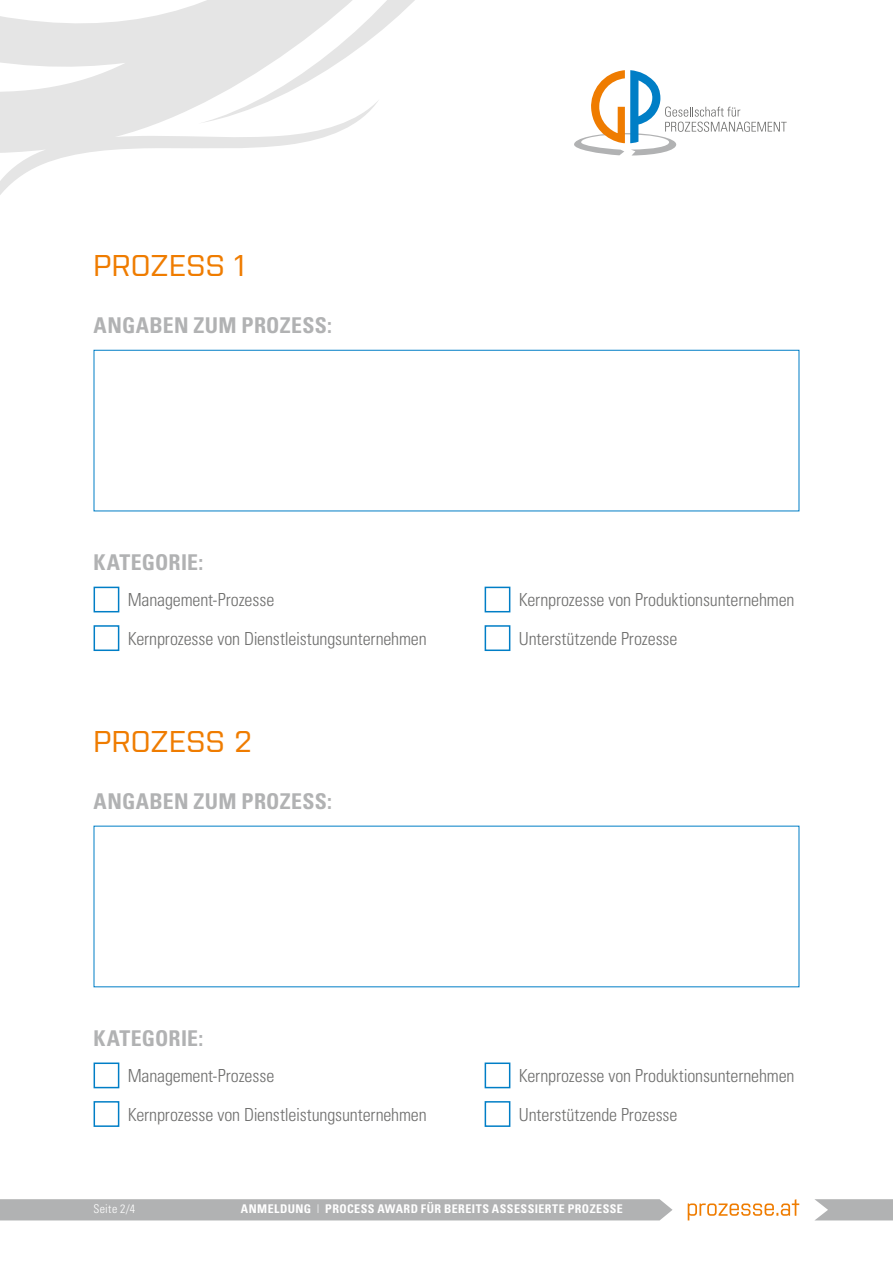
<style>
.page{position:relative;width:893px;height:1263px;background:#fff}
.page>*{position:absolute;margin:0;border:0;box-sizing:border-box;transform-origin:0 0}
.t1{font:500 30px "Purista";letter-spacing:.005em;color:#ef7c00}
.t2{font:700 condensed 21.75px "Univers";letter-spacing:.015em;color:#b1b2b3}
.t3{font:300 condensed 18px/38.5px "Univers";letter-spacing:-.005em;color:#6f6f6e}
.t4{font:700 condensed 12px "Univers";letter-spacing:.04em;color:#fff}
.t5{font:300 condensed 12px "Univers";letter-spacing:.025em;color:#fff}
.s1{font-weight:300}
</style>
<div class="page">
<svg style="left:574px;top:70px;width:213px;height:86px"></svg>
<svg style="left:814px;top:1199px;width:79px;height:21px"></svg>
<div style="left:0;top:1199px;width:672px;height:21px;background:#b1b2b3"></div>
<svg style="left:688px;top:1199px;width:111px;height:21px"></svg>
<svg style="left:0;top:0;width:415px;height:195px"></svg>
<div style="left:94px;top:587px;width:25px;height:25px;border:2px solid #007ec6"></div>
<div style="left:94px;top:625px;width:25px;height:26px;border:2px solid #007ec6"></div>
<div style="left:485px;top:587px;width:25px;height:25px;border:2px solid #007ec6"></div>
<div style="left:485px;top:625px;width:25px;height:26px;border:2px solid #007ec6"></div>
<div style="left:94px;top:1062px;width:25px;height:26px;border:2px solid #007ec6"></div>
<div style="left:94px;top:1101px;width:25px;height:26px;border:2px solid #007ec6"></div>
<div style="left:485px;top:1062px;width:25px;height:26px;border:2px solid #007ec6"></div>
<div style="left:485px;top:1101px;width:25px;height:26px;border:2px solid #007ec6"></div>
<h1 class="t1" style="left:94px;top:244px;width:152px">PROZESS 1</h1>
<p class="t2" style="left:94px;top:312px;width:240px">ANGABEN ZUM PROZESS:</p>
<p class="t2" style="left:94px;top:548px;width:111px">KATEGORIE:</p>
<p class="t3" style="left:128px;top:580px;width:301px">Management-Prozesse<br>Kernprozesse von Dienstleistungsunternehmen</p>
<p class="t3" style="left:519px;top:580px;width:277px">Kernprozesse von Produktionsunternehmen<br>Unterstützende Prozesse</p>
<h1 class="t1" style="left:94px;top:720px;width:160px">PROZESS 2</h1>
<p class="t2" style="left:94px;top:788px;width:240px">ANGABEN ZUM PROZESS:</p>
<p class="t2" style="left:94px;top:1024px;width:111px">KATEGORIE:</p>
<p class="t3" style="left:128px;top:1056px;width:301px">Management-Prozesse<br>Kernprozesse von Dienstleistungsunternehmen</p>
<p class="t3" style="left:519px;top:1056px;width:277px">Kernprozesse von Produktionsunternehmen<br>Unterstützende Prozesse</p>
<p class="t5" style="left:94px;top:1202px;width:43px">Seite 2/4</p>
<p class="t4" style="left:241px;top:1202px;width:384px">ANMELDUNG <span class="s1">|</span> PROCESS AWARD FÜR BEREITS ASSESSIERTE PROZESSE</p>
</div>
